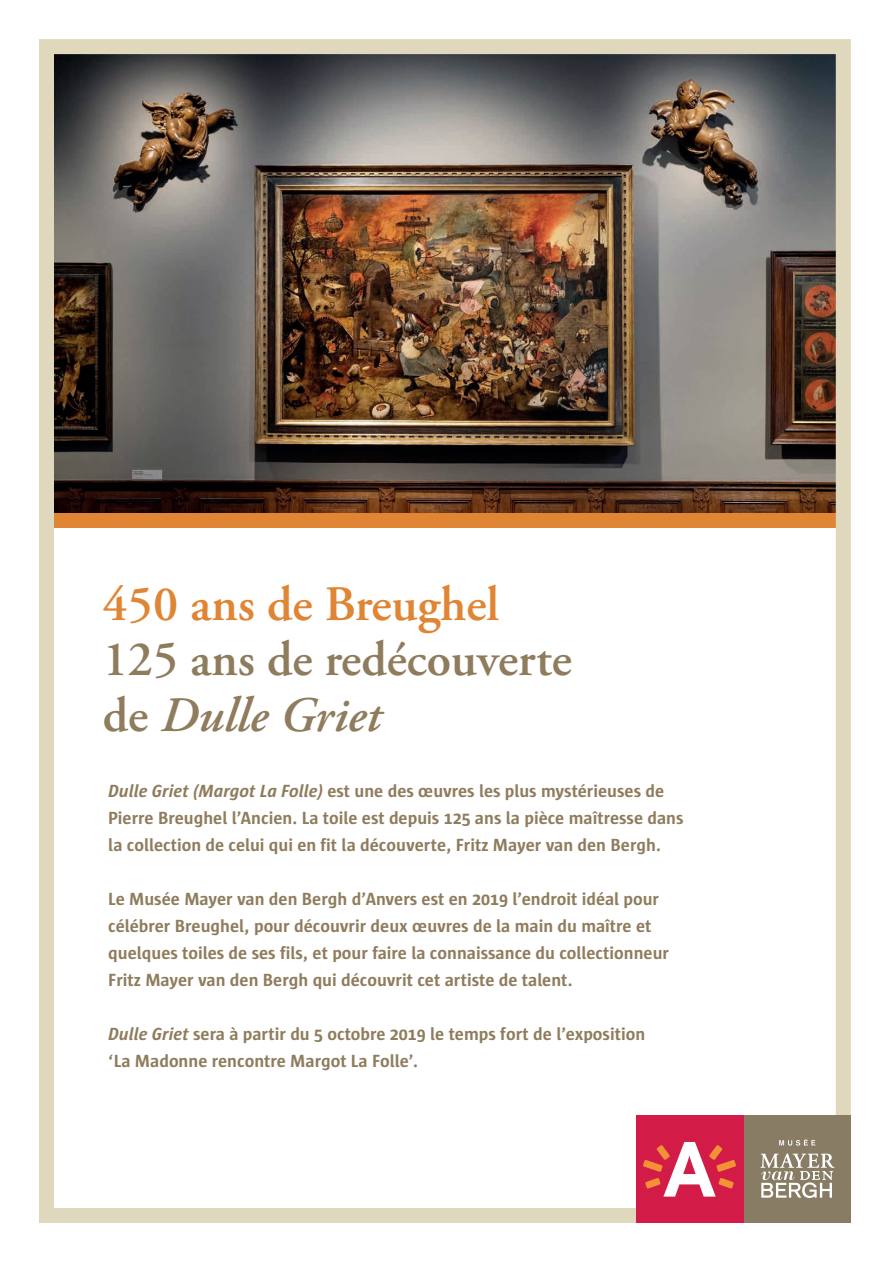
<style>
.page{position:relative;width:893px;height:1263px;background:#fff}
.page>*{position:absolute;margin:0;border:0;box-sizing:border-box;transform-origin:0 0}
.t1{font:600 49.5px/55.5px "Adobe Garamond Pro";color:#8f7c5d}
.t2{font:600 49.5px "Adobe Garamond Pro";color:#e08534}
.t3{font:700 18px/27px "Sun";color:#8f7c5d}
.s1{font-style:italic}
</style>
<div class="page">
<div style="left:48px;top:513px;width:794px;height:15px;background:#e08534"></div>
<img style="left:55px;top:55px;width:780px;height:457px">
<div style="left:39px;top:39px;width:812px;height:1184px;border:15px solid #dfd8bc"></div>
<div style="left:743px;top:1115px;width:108px;height:108px;background:#887c64"></div>
<svg style="left:760px;top:1153px;width:74px;height:45px"></svg>
<div style="left:636px;top:1115px;width:107px;height:108px;background:#d21c47"></div>
<svg style="left:643px;top:1142px;width:93px;height:54px"></svg>
<svg style="left:779px;top:1139px;width:36px;height:6px"></svg>
<h1 class="t2" style="left:103px;top:575px;width:398px">450 ans de Breughel</h1>
<h1 class="t1" style="left:103px;top:632px;width:471px">125 ans de redécouverte de <span class="s1">Dulle Griet</span></h1>
<p class="t3" style="left:108px;top:778px;width:577px"><span class="s1">Dulle Griet (Margot La Folle)</span> est une des œuvres les plus mystérieuses de<br>Pierre Breughel l’Ancien. La toile est depuis 125 ans la pièce maîtresse dans la collection de celui qui en fit la découverte, Fritz Mayer van den Bergh.</p>
<p class="t3" style="left:108px;top:886px;width:562px">Le Musée Mayer van den Bergh d’Anvers est en 2019 l’endroit idéal pour célébrer Breughel, pour découvrir deux œuvres de la main du maître et quelques toiles de ses fils, et pour faire la connaissance du collectionneur Fritz Mayer van den Bergh qui découvrit cet artiste de talent.</p>
<p class="t3" style="left:108px;top:1021px;width:538px"><span class="s1">Dulle Griet</span> sera à partir du 5 octobre 2019 le temps fort de l’exposition ‘La Madonne rencontre Margot La Folle’.</p>
</div>
